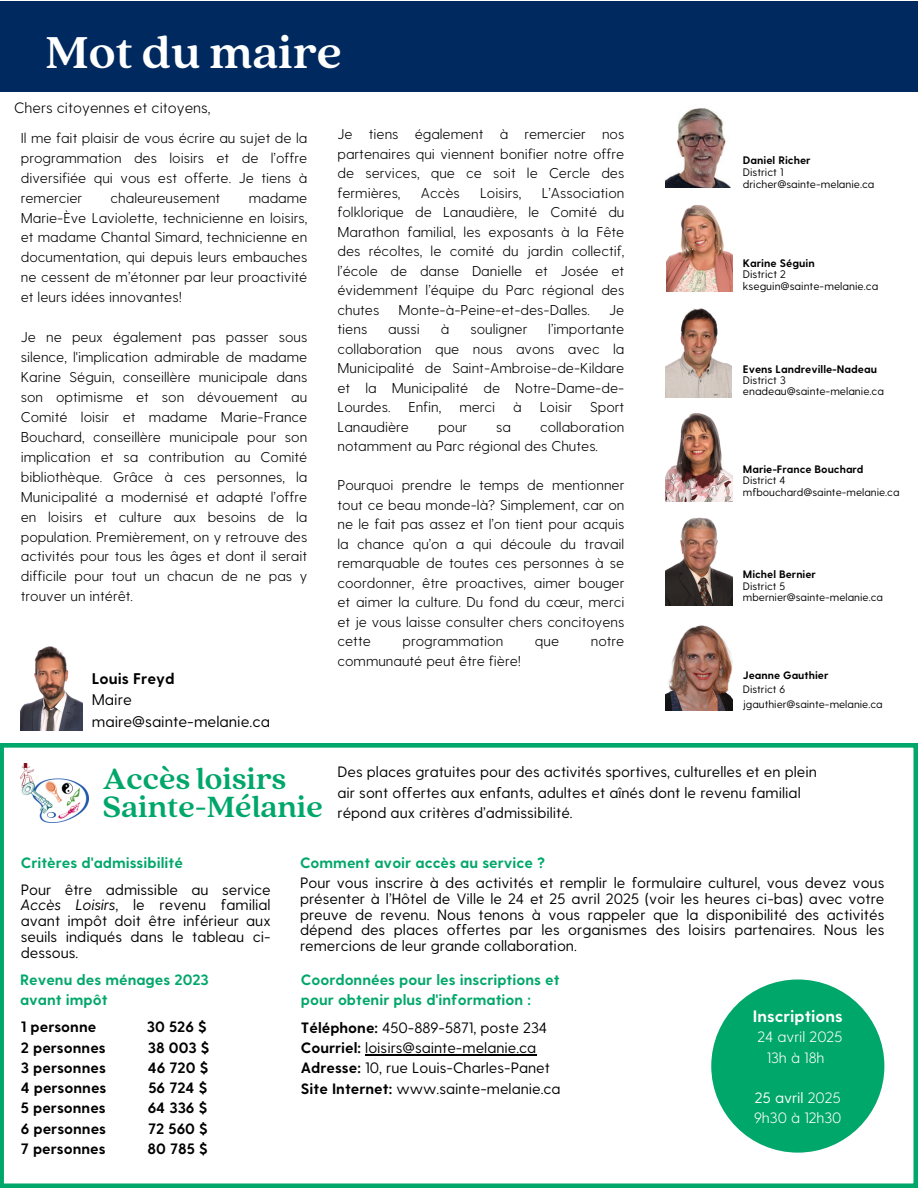
<style>
.page{position:relative;width:918px;height:1188px;background:#fff}
.page>*{position:absolute;margin:0;border:0;box-sizing:border-box;transform-origin:0 0}
.t1{font:700 49.65px "Quincy CF";color:#fff}
.t2{font:700 32.55px/28.5px "Quincy CF";color:#00a76a}
.t3{font:700 16.5px "Greycliff CF";color:#fff}
.t4{font:15.45px/21.3px "Greycliff CF";color:#000}
.t5{font:15px/15.8px "Greycliff CF";color:#000}
.t6{font:700 15px/20.2px "Greycliff CF";color:#00a76a}
.t7{font:700 15px "Greycliff CF";color:#000}
.t8{font:300 15px/20.2px "Greycliff CF";color:#fff;text-align:center}
.t9{font:300 15px "Greycliff CF";color:#000}
.t10{font:300 14.25px/19.5px "Greycliff CF";color:#000;text-align:justify}
.t11{font:10.95px "Greycliff CF";color:#000}
.t12{font:700 10.95px "Greycliff CF";color:#000}
.t13{font:10.8px "Greycliff CF";color:#000}
.t14{font:700 10.8px "Greycliff CF";color:#000}
.s1{font-weight:700}
.s2{font-style:italic}
.s3{font-weight:400}
</style>
<div class="page">
<svg style="left:0;top:743px;width:918px;height:445px"></svg>
<img style="left:21px;top:646px;width:62px;height:84px">
<img style="left:667px;top:205px;width:65px;height:86px">
<img style="left:666px;top:308px;width:65px;height:89px">
<img style="left:666px;top:413px;width:66px;height:88px">
<img style="left:666px;top:517px;width:66px;height:89px">
<img style="left:666px;top:108px;width:65px;height:80px">
<img style="left:666px;top:625px;width:66px;height:85px">
<div style="left:0;top:1px;width:918px;height:91px;background:#002a5f"></div>
<div style="left:711px;top:979px;width:173px;height:174px;background:#00a76a;border-radius:50%"></div>
<img style="left:21px;top:764px;width:67px;height:58px">
<hr style="left:365px;top:1054px;width:171px;height:1px;background:#000">
<p class="t1" style="left:46px;top:20px;width:298px">Mot du maire</p>
<h3 class="t9" style="left:14px;top:97px;width:198px">Chers citoyennes et citoyens,</h3>
<h2 class="t10" style="left:21px;top:127px;width:288px;line-height:20px">Il me fait plaisir de vous écrire au sujet de la programmation des loisirs et de l’offre diversifiée qui vous est offerte. Je tiens à remercier</h2>
<h2 class="t10" style="left:21px;top:187px;width:288px;line-height:20px;text-indent:228px">madame Marie-Ève Laviolette, technicienne en loisirs, et madame Chantal Simard, technicienne en documentation, qui depuis leurs embauches ne cessent de m’étonner par leur proactivité et leurs idées innovantes!</h2>
<h4 class="t10" style="left:21px;top:326px;width:288px;line-height:20px">Je ne peux également pas passer sous silence, l'implication admirable de madame Karine Séguin, conseillère municipale dans son optimisme et son dévouement au Comité loisir et madame Marie-France Bouchard, conseillère municipale pour son implication et sa contribution au Comité bibliothèque. Grâce à ces personnes, la Municipalité a modernisé et adapté l’offre en loisirs et culture aux besoins de la population. Premièrement, on y retrouve des activités pour tous les âges et dont il serait difficile pour tout un chacun de ne pas y trouver un intérêt.</h4>
<h2 class="t10" style="left:111px;top:187px;width:111px">chaleureusement</h2>
<p class="t4" style="left:92px;top:667px;width:180px"><span class="s1">Louis Freyd<br></span>Maire maire@sainte-melanie.ca</p>
<p class="t2" style="left:103px;top:763px;width:222px">Accès loisirs<br>Sainte-Mélanie</p>
<h3 class="t10" style="left:338px;top:124px;width:288px">Je tiens également à remercier nos partenaires qui viennent bonifier notre offre de services, que ce soit le Cercle des fermières,</h3>
<h3 class="t10" style="left:338px;top:182px;width:288px;text-indent:204px">L’Association folklorique de Lanaudière, le Comité du Marathon familial, les exposants à la Fête des récoltes, le comité du jardin collectif, l’école de danse Danielle et Josée et évidemment l’équipe du Parc régional des chutes</h3>
<h3 class="t10" style="left:421px;top:182px;width:40px">Accès</h3>
<h3 class="t10" style="left:480px;top:182px;width:43px">Loisirs,</h3>
<h3 class="t10" style="left:399px;top:299px;width:193px">Monte-à-Peine-et-des-Dalles.</h3>
<h3 class="t10" style="left:609px;top:299px;width:17px">Je</h3>
<h3 class="t10" style="left:338px;top:319px;width:31px">tiens</h3>
<h3 class="t10" style="left:388px;top:319px;width:33px">aussi</h3>
<h3 class="t10" style="left:441px;top:319px;width:10px">à</h3>
<h3 class="t10" style="left:470px;top:319px;width:59px">souligner</h3>
<h3 class="t10" style="left:338px;top:319px;width:288px;text-indent:211px">l’importante collaboration que nous avons avec la Municipalité de Saint-Ambroise-de-Kildare et la Municipalité de Notre-Dame-de-Lourdes.</h3>
<h3 class="t10" style="left:408px;top:397px;width:35px">Enfin,</h3>
<h3 class="t10" style="left:459px;top:397px;width:37px">merci</h3>
<h3 class="t10" style="left:513px;top:397px;width:10px">à</h3>
<h3 class="t10" style="left:540px;top:397px;width:34px">Loisir</h3>
<h3 class="t10" style="left:590px;top:397px;width:36px">Sport</h3>
<h3 class="t10" style="left:338px;top:416px;width:288px;text-indent:203px">collaboration notamment au Parc régional des Chutes.</h3>
<p class="t10" style="left:338px;top:475px;width:288px">Pourquoi prendre le temps de mentionner tout ce beau monde-là? Simplement, car on ne le fait pas assez et l’on tient pour acquis la chance qu’on a qui découle du travail remarquable de toutes ces personnes à se coordonner, être proactives, aimer bouger et aimer la culture. Du fond du cœur, merci et je vous laisse consulter chers concitoyens cette</p>
<h3 class="t10" style="left:338px;top:416px;width:73px">Lanaudière</h3>
<h3 class="t10" style="left:438px;top:416px;width:31px">pour</h3>
<h3 class="t10" style="left:496px;top:416px;width:16px">sa</h3>
<p class="t10" style="left:403px;top:631px;width:102px">programmation</p>
<p class="t10" style="left:535px;top:631px;width:26px">que</p>
<p class="t10" style="left:591px;top:631px;width:35px">notre</p>
<p class="t10" style="left:338px;top:650px;width:185px">communauté peut être fière!</p>
<p class="t12" style="left:743px;top:153px;width:69px">Daniel Richer</p>
<p class="t11" style="left:743px;top:165px;width:42px">District 1</p>
<p class="t11" style="left:743px;top:177px;width:133px">dricher@sainte-melanie.ca</p>
<h5 class="t12" style="left:743px;top:255px;width:73px">Karine Séguin</h5>
<h5 class="t11" style="left:743px;top:267px;width:45px">District 2</h5>
<p class="t11" style="left:743px;top:279px;width:137px">kseguin@sainte-melanie.ca</p>
<h4 class="t12" style="left:743px;top:362px;width:136px">Evens Landreville-Nadeau</h4>
<h5 class="t11" style="left:743px;top:373px;width:44px">District 3</h5>
<h5 class="t11" style="left:743px;top:383px;width:143px">enadeau@sainte-melanie.ca</h5>
<p class="t14" style="left:743px;top:462px;width:122px">Marie-France Bouchard</p>
<p class="t13" style="left:743px;top:473px;width:44px">District 4</p>
<p class="t13" style="left:743px;top:485px;width:158px">mfbouchard@sainte-melanie.ca</p>
<p class="t14" style="left:743px;top:567px;width:75px">Michel Bernier</p>
<p class="t13" style="left:743px;top:579px;width:44px">District 5</p>
<p class="t13" style="left:743px;top:591px;width:142px">mbernier@sainte-melanie.ca</p>
<p class="t14" style="left:743px;top:668px;width:87px">Jeanne Gauthier</p>
<p class="t13" style="left:743px;top:682px;width:44px">District 6</p>
<p class="t13" style="left:743px;top:697px;width:141px">jgauthier@sainte-melanie.ca</p>
<p class="t5" style="left:338px;top:761px;width:481px;line-height:20.2px">Des places gratuites pour des activités sportives, culturelles et en plein air sont offertes aux enfants, adultes et aînés dont le revenu familial répond aux critères d’admissibilité.</p>
<p class="t6" style="left:21px;top:852px;width:164px">Critères d'admissibilité</p>
<p class="t5" style="left:21px;top:880px;width:251px;text-align:justify">Pour être admissible au service <span class="s2">Accès Loisirs</span>, le revenu familial avant impôt doit être inférieur aux seuils indiqués dans le tableau ci&shy;dessous.</p>
<p class="t6" style="left:20px;top:968px;width:190px">Revenu des ménages 2023 avant impôt</p>
<p class="t7" style="left:21px;top:1017px;width:77px">1 personne</p>
<p class="t7" style="left:147px;top:1017px;width:62px">30 526 $</p>
<p class="t7" style="left:21px;top:1037px;width:86px">2 personnes</p>
<p class="t7" style="left:148px;top:1037px;width:63px">38 003 $</p>
<p class="t7" style="left:21px;top:1058px;width:87px">3 personnes</p>
<p class="t7" style="left:148px;top:1058px;width:62px">46 720 $</p>
<p class="t7" style="left:21px;top:1078px;width:87px">4 personnes</p>
<p class="t7" style="left:148px;top:1078px;width:60px">56 724 $</p>
<p class="t7" style="left:21px;top:1098px;width:86px">5 personnes</p>
<p class="t7" style="left:148px;top:1098px;width:61px">64 336 $</p>
<p class="t7" style="left:21px;top:1118px;width:87px">6 personnes</p>
<p class="t7" style="left:148px;top:1118px;width:61px">72 560 $</p>
<p class="t7" style="left:21px;top:1139px;width:86px">7 personnes</p>
<p class="t7" style="left:148px;top:1139px;width:62px">80 785 $</p>
<p class="t6" style="left:300px;top:852px;width:247px">Comment avoir accès au service ?</p>
<p class="t5" style="left:300px;top:874px;width:586px;text-align:justify">Pour vous inscrire à des activités et remplir le formulaire culturel, vous devez vous présenter à l’Hôtel de Ville le 24 et 25 avril 2025 (voir les heures ci-bas) avec votre preuve de revenu. Nous tenons à vous rappeler que la disponibilité des activités dépend des places offertes par les organismes des loisirs partenaires. Nous les remercions de leur grande collaboration.</p>
<p class="t6" style="left:301px;top:968px;width:260px">Coordonnées pour les inscriptions et pour obtenir plus d'information :</p>
<p class="t5" style="left:301px;top:1017px;width:261px;line-height:20.2px"><span class="s1">Téléphone:</span> 450-889-5871, poste 234<br><span class="s1">Courriel:</span> loisirs@sainte-melanie.ca <span class="s1">Adresse:</span> 10, rue Louis-Charles-Panet <span class="s1">Site Internet:</span> www.sainte-melanie.ca</p>
<h1 class="t3" style="left:753px;top:1005px;width:91px">Inscriptions</h1>
<h1 class="t8" style="left:757px;top:1026px;width:86px">24 avril 2025<br>13h à 18h</h1>
<h4 class="t8" style="left:754px;top:1087px;width:89px;text-align:left"><span class="s3">25 avril</span> 2025<br>9h30 à 12h30</h4>
</div>
